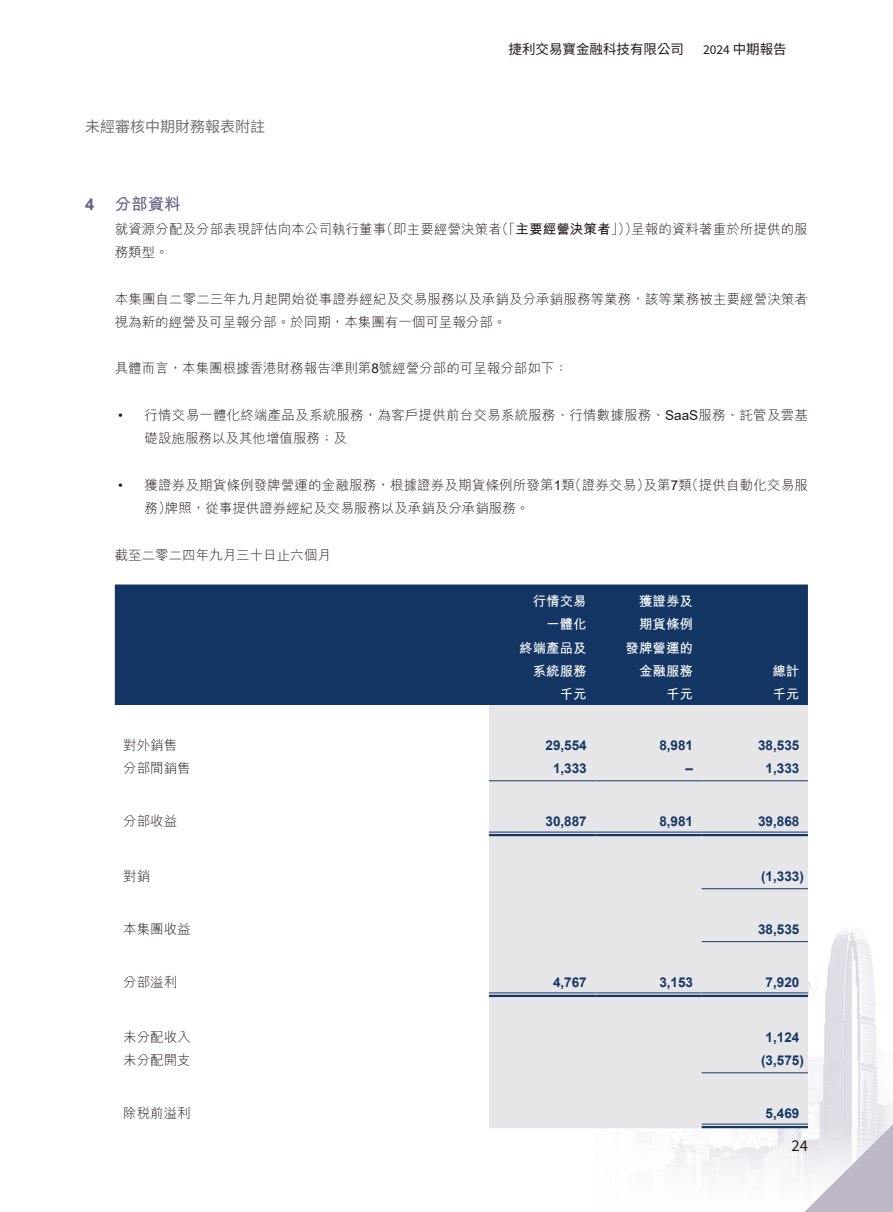
<style>
.page{position:relative;width:893px;height:1212px;background:#fff}
.page>*{position:absolute;margin:0;border:0;box-sizing:border-box;transform-origin:0 0}
.t1{font:700 16.5px "M Hei HK";color:#636185}
.t2{font:16.5px "Source Sans Pro";color:#231916}
.t3{font:700 16.5px "Arial";color:#636185}
.t4{font:15px "Noto Sans CJ Ktc";color:#727272}
.t5{font:300 13.5px/23.2px "M Hei HK";letter-spacing:.005em;color:#231916}
.t6{font:700 13.5px "Arial";color:#143664}
.t7{font:700 13.5px/23.2px "M Hei HK";color:#fff;text-align:right}
.t8{font:13.5px "Noto Sans CJ Ktc";color:#231916}
.t9{font:700 13.5px "M Hei HK";letter-spacing:.005em;color:#231916}
.t10{font:13.5px "Source Sans Pro";color:#231916}
.t11{font:13.5px "Arial";color:#231916}
.s1{font-family:"Noto Sans CJ Ktc"}
.s2{font-weight:300}
.s3{font-family:"Arial";font-weight:400}
</style>
<div class="page">
<img style="left:636px;top:928px;width:254px;height:248px">
<svg style="left:783px;top:1103px;width:110px;height:109px"></svg>
<div style="left:115px;top:584px;width:693px;height:121px;background:#143664"></div>
<div style="left:489px;top:705px;width:319px;height:423px;background:#e6e6e9"></div>
<hr style="left:489px;top:780px;width:106px;height:1px;background:#143664">
<hr style="left:595px;top:780px;width:107px;height:1px;background:#143664">
<hr style="left:702px;top:780px;width:106px;height:1px;background:#143664">
<hr style="left:489px;top:832px;width:106px;height:1px;background:#143664">
<hr style="left:489px;top:834px;width:106px;height:2px;background:#143664">
<hr style="left:595px;top:832px;width:107px;height:1px;background:#143664">
<hr style="left:595px;top:834px;width:107px;height:2px;background:#143664">
<hr style="left:702px;top:832px;width:106px;height:1px;background:#143664">
<hr style="left:702px;top:834px;width:106px;height:2px;background:#143664">
<hr style="left:702px;top:888px;width:106px;height:1px;background:#143664">
<hr style="left:702px;top:941px;width:106px;height:1px;background:#143664">
<hr style="left:489px;top:992px;width:106px;height:1px;background:#143664">
<hr style="left:489px;top:995px;width:106px;height:2px;background:#143664">
<hr style="left:595px;top:992px;width:107px;height:1px;background:#143664">
<hr style="left:595px;top:995px;width:107px;height:2px;background:#143664">
<hr style="left:702px;top:992px;width:106px;height:1px;background:#143664">
<hr style="left:702px;top:995px;width:106px;height:2px;background:#143664">
<hr style="left:702px;top:1072px;width:106px;height:1px;background:#143664">
<hr style="left:702px;top:1124px;width:106px;height:1px;background:#143664">
<hr style="left:702px;top:1126px;width:106px;height:2px;background:#143664">
<p class="t4" style="left:85px;top:118px;width:181px">未經審核中期財務報表附註</p>
<p class="t3" style="left:85px;top:193px;width:11px">4</p>
<p class="t1" style="left:115px;top:192px;width:67px">分部資料</p>
<p class="t8" style="left:508px;top:42px;width:177px">捷利交易寶金融科技有限公司</p>
<p class="t10" style="left:703px;top:42px;width:85px">2024 <span class="s1">中期報告</span></p>
<p class="t5" style="left:380px;top:217px;width:124px">（即主要經營決策者</p>
<p class="t9" style="left:495px;top:219px;width:144px"><span class="s2">（「</span>主要經營決策者<span class="s2">」））</span></p>
<p class="t5" style="left:115px;top:217px;width:273px">就資源分配及分部表現評估向本公司執行董事務類型。</p>
<p class="t5" style="left:115px;top:287px;width:695px">本集團自二零二三年九月起開始從事證券經紀及交易服務以及承銷及分承銷服務等業務，該等業務被主要經營決策者視為新的經營及可呈報分部。於同期，本集團有一個可呈報分部。</p>
<p class="t5" style="left:115px;top:356px;width:455px">具體而言，本集團根據香港財務報告準則第<span class="s3">8</span>號經營分部的可呈報分部如下：</p>
<p class="t5" style="left:145px;top:403px;width:665px">行情交易一體化終端產品及系統服務，為客戶提供前台交易系統服務、行情數據服務、<span class="s3">SaaS</span>服務、託管及雲基</p>
<p class="t5" style="left:631px;top:217px;width:178px">呈報的資料著重於所提供的服</p>
<p class="t11" style="left:118px;top:406px;width:6px">•</p>
<p class="t11" style="left:118px;top:476px;width:6px">•</p>
<p class="t5" style="left:145px;top:426px;width:204px">礎設施服務以及其他增值服務；及</p>
<p class="t5" style="left:145px;top:473px;width:507px">獲證券及期貨條例發牌營運的金融服務，根據證券及期貨條例所發第 （類<span class="s3">1</span> 證券交易）</p>
<p class="t5" style="left:643px;top:473px;width:166px">及第 （類<span class="s3">7</span> 提供自動化交易服</p>
<p class="t5" style="left:145px;top:496px;width:28px">務）</p>
<p class="t5" style="left:115px;top:542px;width:217px">截至二零二四年九月三十日止六個月</p>
<p class="t5" style="left:165px;top:496px;width:366px">牌照，從事提供證券經紀及交易服務以及承銷及分承銷服務。</p>
<p class="t7" style="left:519px;top:588px;width:69px">行情交易一體化<br>終端產品及系統服務</p>
<p class="t7" style="left:626px;top:588px;width:69px">獲證券及期貨條例發牌營運的</p>
<p class="t7" style="left:639px;top:658px;width:55px">金融服務</p>
<p class="t7" style="left:772px;top:658px;width:28px">總計</p>
<p class="t7" style="left:560px;top:681px;width:28px">千元</p>
<p class="t7" style="left:666px;top:681px;width:28px">千元</p>
<p class="t7" style="left:772px;top:681px;width:28px">千元</p>
<p class="t5" style="left:123px;top:733px;width:55px">對外銷售</p>
<p class="t6" style="left:545px;top:735px;width:43px">29,554</p>
<p class="t6" style="left:659px;top:735px;width:35px">8,981</p>
<p class="t6" style="left:758px;top:735px;width:43px">38,535</p>
<p class="t5" style="left:123px;top:756px;width:69px">分部間銷售</p>
<p class="t6" style="left:553px;top:759px;width:35px">1,333</p>
<p class="t6" style="left:686px;top:759px;width:9px">–</p>
<p class="t6" style="left:766px;top:759px;width:35px">1,333</p>
<p class="t5" style="left:123px;top:809px;width:55px">分部收益</p>
<p class="t6" style="left:545px;top:812px;width:43px">30,887</p>
<p class="t6" style="left:659px;top:812px;width:35px">8,981</p>
<p class="t6" style="left:758px;top:812px;width:43px">39,868</p>
<p class="t5" style="left:123px;top:864px;width:28px">對銷</p>
<p class="t6" style="left:761px;top:867px;width:44px">)1,333(</p>
<p class="t5" style="left:123px;top:917px;width:69px">本集團收益</p>
<p class="t6" style="left:758px;top:920px;width:43px">38,535</p>
<p class="t5" style="left:123px;top:970px;width:55px">分部溢利</p>
<p class="t6" style="left:553px;top:972px;width:35px">4,767</p>
<p class="t6" style="left:659px;top:972px;width:35px">3,153</p>
<p class="t6" style="left:766px;top:972px;width:35px">7,920</p>
<p class="t5" style="left:123px;top:1025px;width:69px">未分配收入</p>
<p class="t6" style="left:766px;top:1027px;width:35px">1,124</p>
<p class="t5" style="left:123px;top:1048px;width:69px">未分配開支</p>
<p class="t6" style="left:761px;top:1051px;width:44px">)3,575(</p>
<p class="t5" style="left:123px;top:1101px;width:69px">除稅前溢利</p>
<p class="t6" style="left:766px;top:1104px;width:35px">5,469</p>
<p class="t2" style="left:791px;top:1135px;width:18px">24</p>
</div>
